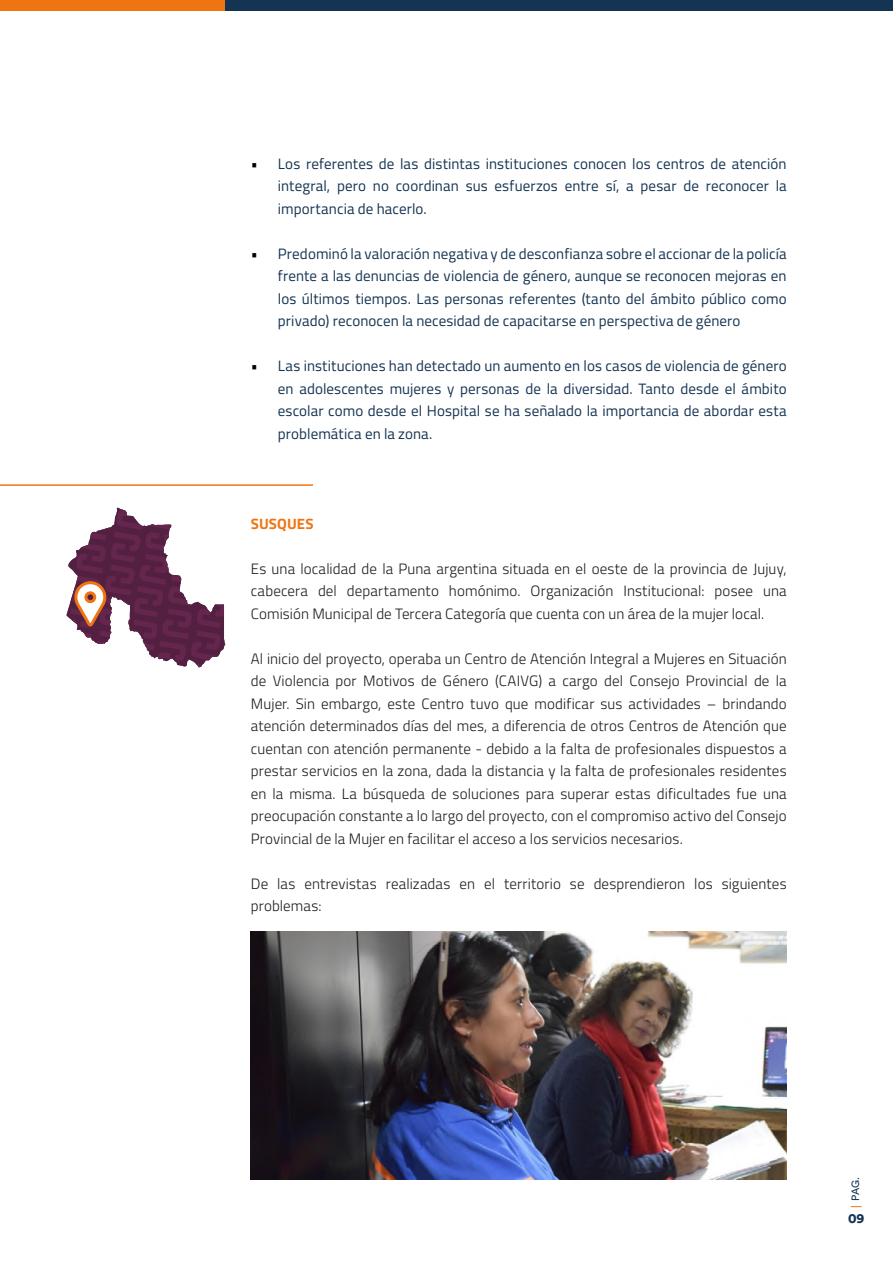
<style>
.page{position:relative;width:893px;height:1263px;background:#fff}
.page>*{position:absolute;margin:0;border:0;box-sizing:border-box;transform-origin:0 0}
.t1{font:300 15px/22.5px "Titillium Web";letter-spacing:.005em;color:#1a1a1a;text-align:justify}
.t2{font:15px/22.5px "Titillium Web";letter-spacing:.005em;color:#153352;text-align:justify}
.t3{font:700 15px "Titillium Web";letter-spacing:.005em;color:#ee7512}
.t4{font:900 13.5px "Circular Std";color:#153352}
.t5{font:10.5px "Circular Std";color:#153352}
.s1{font-weight:300;color:#000}
</style>
<div class="page">
<div style="left:0;top:0;width:225px;height:11px;background:#ee7512"></div>
<div style="left:225px;top:0;width:668px;height:11px;background:#153352"></div>
<svg style="left:66px;top:508px;width:159px;height:160px"></svg>
<hr style="left:0;top:484px;width:313px;height:2px;background:#ee7512">
<img style="left:251px;top:931px;width:536px;height:248px">
<p class="t2" style="left:278px;top:152px;width:510px;text-indent:-27px"><span class="s1">•</span> Los referentes de las distintas instituciones conocen los centros de atención integral, pero no coordinan sus esfuerzos entre sí, a pesar de reconocer la importancia de hacerlo.</p>
<p class="t2" style="left:278px;top:242px;width:510px;text-indent:-27px"><span class="s1">•</span> Predominó la valoración negativa y de desconfianza sobre el accionar de la policía frente a las denuncias de violencia de género, aunque se reconocen mejoras en los últimos tiempos. Las personas referentes (tanto del ámbito público como privado) reconocen la necesidad de capacitarse en perspectiva de género</p>
<p class="t2" style="left:278px;top:354px;width:510px;text-indent:-27px"><span class="s1">•</span> Las instituciones han detectado un aumento en los casos de violencia de género en adolescentes mujeres y personas de la diversidad. Tanto desde el ámbito escolar como desde el Hospital se ha señalado la importancia de abordar esta problemática en la zona.</p>
<p class="t3" style="left:251px;top:512px;width:64px">SUSQUES</p>
<p class="t1" style="left:251px;top:557px;width:537px">Es una localidad de la Puna argentina situada en el oeste de la provincia de Jujuy, cabecera del departamento homónimo. Organización Institucional: posee una Comisión Municipal de Tercera Categoría que cuenta con un área de la mujer local.</p>
<p class="t1" style="left:251px;top:647px;width:537px">Al inicio del proyecto, operaba un Centro de Atención Integral a Mujeres en Situación de Violencia por Motivos de Género (CAIVG) a cargo del Consejo Provincial de la Mujer. Sin embargo, este Centro tuvo que modificar sus actividades – brindando atención determinados días del mes, a diferencia de otros Centros de Atención que cuentan con atención permanente - debido a la falta de profesionales dispuestos a prestar servicios en la zona, dada la distancia y la falta de profesionales residentes en la misma. La búsqueda de soluciones para superar estas dificultades fue una preocupación constante a lo largo del proyecto, con el compromiso activo del Consejo Provincial de la Mujer en facilitar el acceso a los servicios necesarios.</p>
<p class="t1" style="left:251px;top:872px;width:537px">De las entrevistas realizadas en el territorio se desprendieron los siguientes problemas:</p>
<p class="t5" style="left:849px;top:1201px;width:25px;rotate:-90deg">PAG.</p>
<p class="t4" style="left:848px;top:1209px;width:18px">09</p>
</div>
